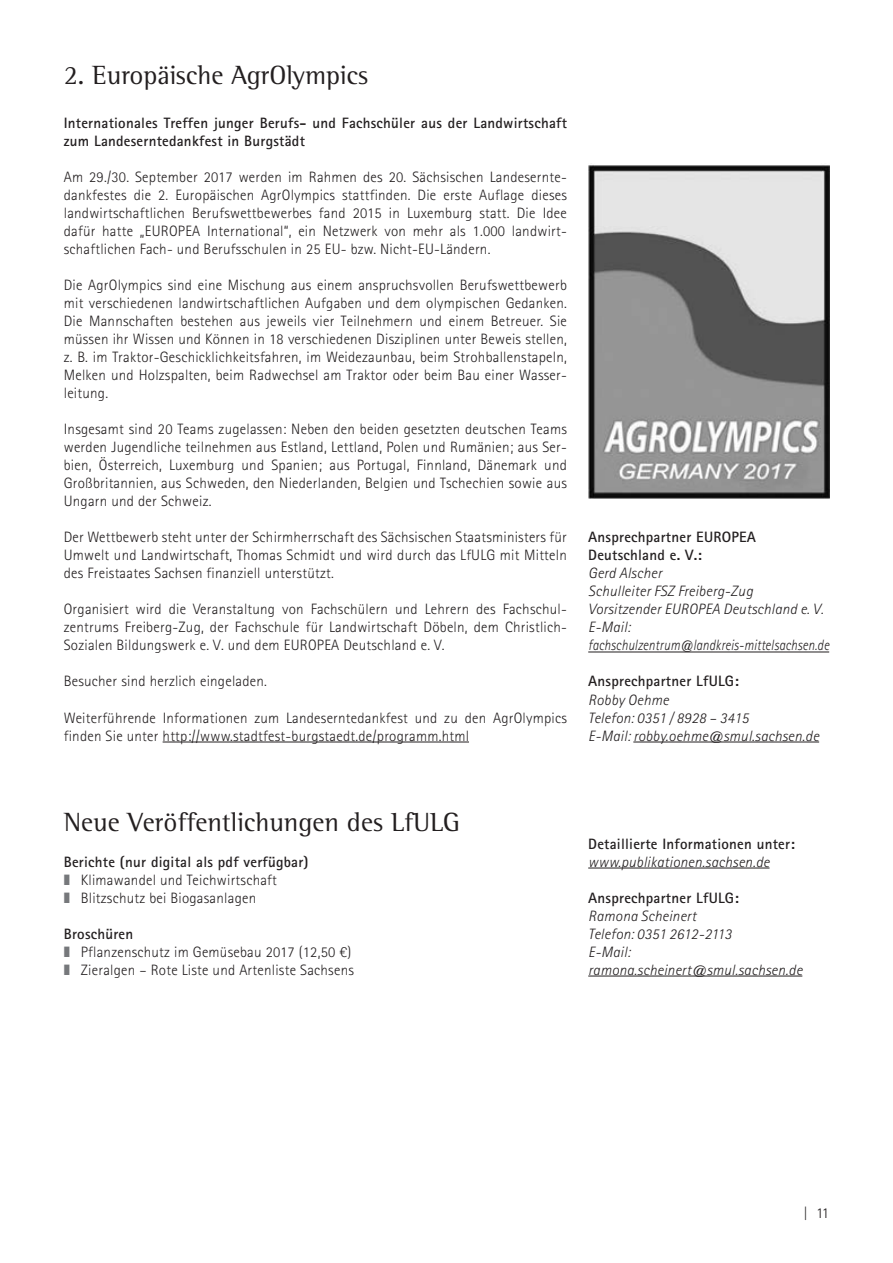
<style>
.page{position:relative;width:893px;height:1263px;background:#fff}
.page>*{position:absolute;margin:0;border:0;box-sizing:border-box;transform-origin:0 0}
.t1{font:27px "Rotis Semi Serif";color:#231f20}
.t2{font:300 15px/18px "Rotis Sans Serif Std";letter-spacing:.015em;color:#231f20;text-align:justify}
.t3{font:italic 300 15px/18px "Rotis Sans Serif Std";letter-spacing:.015em;color:#231f20}
.t4{font:700 15px/18px "Rotis Sans Serif Std";letter-spacing:.015em;color:#231f20}
.s1{font-weight:700}
.s2{color:#76787b}
</style>
<div class="page">
<hr style="left:588px;top:652px;width:241px;height:1px;background:#231f20">
<hr style="left:633px;top:742px;width:186px;height:1px;background:#231f20">
<hr style="left:588px;top:868px;width:181px;height:1px;background:#231f20">
<hr style="left:588px;top:976px;width:214px;height:1px;background:#231f20">
<img style="left:588px;top:163px;width:241px;height:336px">
<hr style="left:163px;top:742px;width:306px;height:1px;background:#231f20">
<h1 class="t1" style="left:64px;top:59px;width:306px">2. Europäische AgrOlympics</h1>
<p class="t4" style="left:64px;top:114px;width:505px">Internationales Treffen junger Berufs- und Fachschüler aus der Landwirtschaft zum Landeserntedankfest in Burgstädt</p>
<p class="t2" style="left:64px;top:168px;width:505px">Am 29./30. September 2017 werden im Rahmen des 20. Sächsischen Landesernte&shy;dankfestes die 2. Europäischen AgrOlympics stattfinden. Die erste Auflage dieses landwirtschaftlichen Berufswettbewerbes fand 2015 in Luxemburg statt. Die Idee dafür hatte „EUROPEA International“, ein Netzwerk von mehr als 1.000 landwirt&shy;schaftlichen Fach- und Berufsschulen in 25 EU- bzw. Nicht-EU-Ländern.</p>
<p class="t2" style="left:64px;top:276px;width:505px">Die AgrOlympics sind eine Mischung aus einem anspruchsvollen Berufswettbewerb mit verschiedenen landwirtschaftlichen Aufgaben und dem olympischen Gedanken.<br>Die Mannschaften bestehen aus jeweils vier Teilnehmern und einem Betreuer. Sie müssen ihr Wissen und Können in 18 verschiedenen Disziplinen unter Beweis stellen, z. B. im Traktor-Geschicklichkeitsfahren, im Weidezaunbau, beim Strohballenstapeln, Melken und Holzspalten, beim Radwechsel am Traktor oder beim Bau einer Wasser&shy;leitung.</p>
<p class="t2" style="left:64px;top:420px;width:505px">Insgesamt sind 20 Teams zugelassen: Neben den beiden gesetzten deutschen Teams werden Jugendliche teilnehmen aus Estland, Lettland, Polen und Rumänien; aus Ser&shy;bien, Österreich, Luxemburg und Spanien; aus Portugal, Finnland, Dänemark und Großbritannien, aus Schweden, den Niederlanden, Belgien und Tschechien sowie aus Ungarn und der Schweiz.</p>
<p class="t2" style="left:64px;top:528px;width:505px">Der Wettbewerb steht unter der Schirmherrschaft des Sächsischen Staatsministers für Umwelt und Landwirtschaft, Thomas Schmidt und wird durch das LfULG mit Mitteln des Freistaates Sachsen finanziell unterstützt.</p>
<p class="t2" style="left:64px;top:600px;width:505px">Organisiert wird die Veranstaltung von Fachschülern und Lehrern des Fachschul&shy;zentrums Freiberg-Zug, der Fachschule für Landwirtschaft Döbeln, dem Christlich-Sozialen Bildungswerk e. V. und dem EUROPEA Deutschland e. V.</p>
<p class="t2" style="left:64px;top:672px;width:205px">Besucher sind herzlich eingeladen.</p>
<p class="t2" style="left:64px;top:708px;width:505px">Weiterführende Informationen zum Landeserntedankfest und zu den AgrOlympics finden Sie unter http://www.stadtfest-burgstaedt.de/programm.html</p>
<p class="t4" style="left:588px;top:528px;width:169px">Ansprechpartner EUROPEA<br>Deutschland e. V.:</p>
<p class="t3" style="left:588px;top:565px;width:242px">Gerd Alscher<br>Schulleiter FSZ Freiberg-Zug<br>Vorsitzender EUROPEA Deutschland e. V.<br>E-Mail: fachschulzentrum@landkreis-mittelsachsen.de</p>
<p class="t4" style="left:588px;top:672px;width:152px">Ansprechpartner LfULG:</p>
<p class="t3" style="left:588px;top:691px;width:232px">Robby Oehme<br>Telefon: 0351 / 8928 – 3415<br>E-Mail: robby.oehme@smul.sachsen.de</p>
<h1 class="t1" style="left:64px;top:806px;width:398px">Neue Veröffentlichungen des LfULG</h1>
<p class="t2" style="left:64px;top:852px;width:246px;text-align:left"><span class="s1">Berichte (nur digital als pdf verfügbar) </span><span class="s2">❚</span> Klimawandel und Teichwirtschaft<br><span class="s2">❚</span> Blitzschutz bei Biogasanlagen</p>
<p class="t2" style="left:64px;top:924px;width:292px;text-align:left"><span class="s1">Broschüren<br></span><span class="s2">❚</span> Pflanzenschutz im Gemüsebau 2017 (12,50 €) <span class="s2">❚</span> Zieralgen – Rote Liste und Artenliste Sachsens</p>
<p class="t4" style="left:588px;top:834px;width:208px">Detaillierte Informationen unter:</p>
<p class="t3" style="left:588px;top:853px;width:183px">www.publikationen.sachsen.de</p>
<p class="t4" style="left:588px;top:888px;width:152px">Ansprechpartner LfULG:</p>
<p class="t3" style="left:588px;top:907px;width:216px">Ramona Scheinert<br>Telefon: 0351 2612-2113<br>E-Mail: ramona.scheinert@smul.sachsen.de</p>
<p class="t2" style="left:803px;top:1204px;width:27px">| 11</p>
</div>
